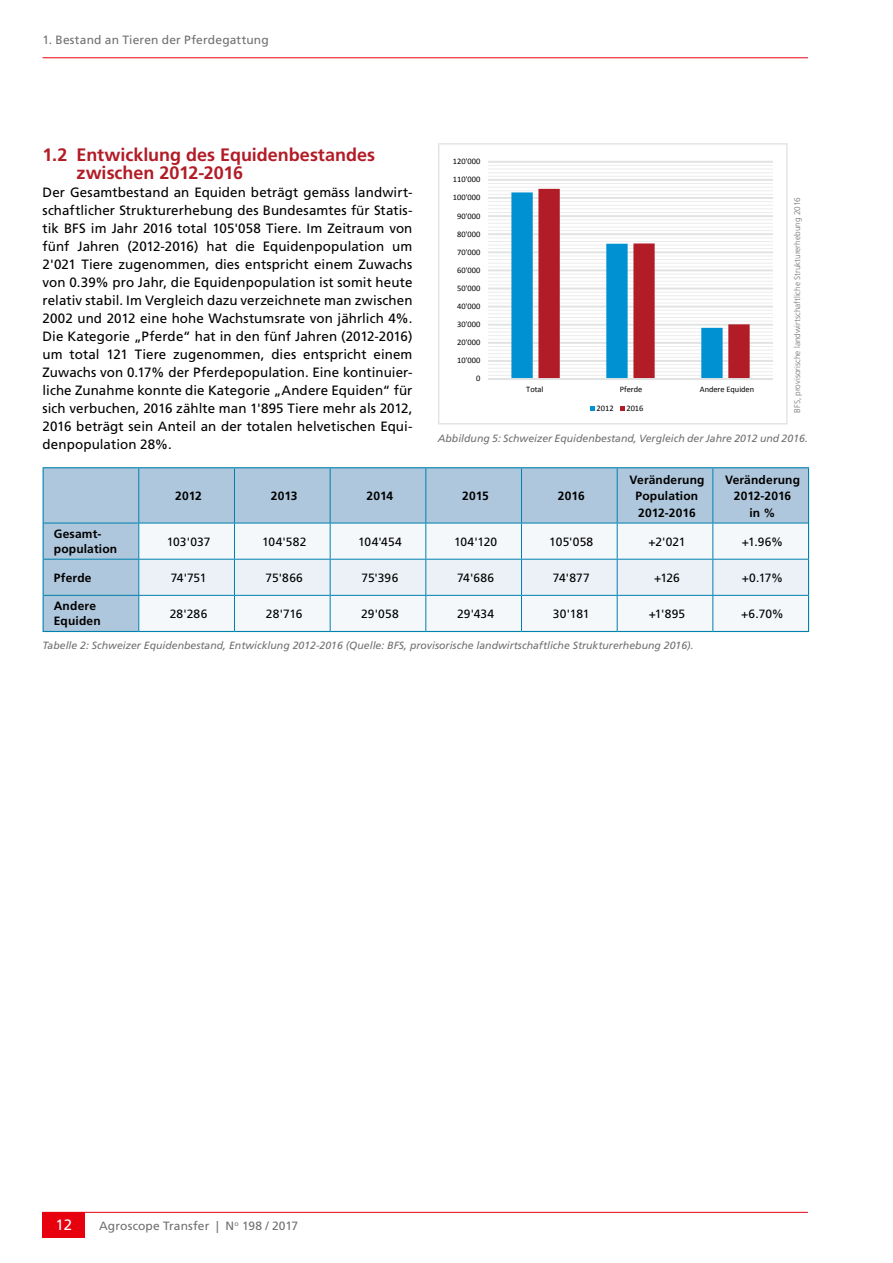
<style>
.page{position:relative;width:893px;height:1263px;background:#fff}
.page>*{position:absolute;margin:0;border:0;box-sizing:border-box;transform-origin:0 0}
.t1{font:700 18px/18px "Frutiger LT Std";color:#b21c27}
.t2{font:15px "Frutiger LT Std";color:#fff}
.t3{font:13.5px/18px "Frutiger LT Std";letter-spacing:.005em;color:#000;text-align:justify}
.t4{font:12px "Frutiger LT Std";letter-spacing:.01em;color:#000}
.t5{font:700 12px/16.5px "Frutiger LT Std";letter-spacing:.015em;color:#000;text-align:center}
.t6{font:12px "Frutiger LT Std";letter-spacing:.015em;color:#6f7070}
.t7{font:italic 10.5px "Frutiger LT Std";color:#6f7070}
.t8{font:8.4px "Calibri";color:#000}
.t9{font:300 8.25px "Frutiger LT Std";color:#6f7070}
</style>
<div class="page">
<hr style="left:42px;top:1212px;width:766px;height:1px;background:#e7000e">
<div style="left:43px;top:1212px;width:42px;height:25px;background:#e7000e"></div>
<hr style="left:43px;top:57px;width:765px;height:1px;background:#e7000e">
<svg style="left:44px;top:468px;width:764px;height:163px"></svg>
<hr style="left:43px;top:523px;width:1px;height:36px;background:#0080af">
<hr style="left:808px;top:523px;width:1px;height:36px;background:#0080af">
<hr style="left:43px;top:559px;width:1px;height:36px;background:#0080af">
<hr style="left:808px;top:559px;width:1px;height:36px;background:#0080af">
<hr style="left:43px;top:595px;width:1px;height:36px;background:#0080af">
<hr style="left:808px;top:595px;width:1px;height:36px;background:#0080af">
<hr style="left:43px;top:631px;width:96px;height:1px;background:#0080af">
<hr style="left:139px;top:631px;width:95px;height:1px;background:#0080af">
<hr style="left:234px;top:631px;width:96px;height:1px;background:#0080af">
<hr style="left:330px;top:631px;width:96px;height:1px;background:#0080af">
<hr style="left:426px;top:631px;width:95px;height:1px;background:#0080af">
<hr style="left:521px;top:631px;width:96px;height:1px;background:#0080af">
<hr style="left:617px;top:631px;width:96px;height:1px;background:#0080af">
<hr style="left:713px;top:631px;width:96px;height:1px;background:#0080af">
<hr style="left:138px;top:523px;width:1px;height:36px;background:#0080af">
<hr style="left:234px;top:523px;width:1px;height:36px;background:#0080af">
<hr style="left:330px;top:523px;width:1px;height:36px;background:#0080af">
<hr style="left:425px;top:523px;width:1px;height:36px;background:#0080af">
<hr style="left:521px;top:523px;width:1px;height:36px;background:#0080af">
<hr style="left:617px;top:523px;width:1px;height:36px;background:#0080af">
<hr style="left:712px;top:523px;width:1px;height:36px;background:#0080af">
<hr style="left:44px;top:559px;width:95px;height:1px;background:#0080af">
<hr style="left:139px;top:559px;width:95px;height:1px;background:#0080af">
<hr style="left:138px;top:560px;width:1px;height:35px;background:#0080af">
<hr style="left:234px;top:559px;width:96px;height:1px;background:#0080af">
<hr style="left:234px;top:560px;width:1px;height:35px;background:#0080af">
<hr style="left:330px;top:559px;width:96px;height:1px;background:#0080af">
<hr style="left:330px;top:560px;width:1px;height:35px;background:#0080af">
<hr style="left:426px;top:559px;width:95px;height:1px;background:#0080af">
<hr style="left:425px;top:560px;width:1px;height:35px;background:#0080af">
<hr style="left:521px;top:559px;width:96px;height:1px;background:#0080af">
<hr style="left:521px;top:560px;width:1px;height:35px;background:#0080af">
<hr style="left:617px;top:559px;width:96px;height:1px;background:#0080af">
<hr style="left:617px;top:560px;width:1px;height:35px;background:#0080af">
<hr style="left:713px;top:559px;width:95px;height:1px;background:#0080af">
<hr style="left:712px;top:560px;width:1px;height:35px;background:#0080af">
<hr style="left:44px;top:595px;width:95px;height:1px;background:#0080af">
<hr style="left:139px;top:595px;width:95px;height:1px;background:#0080af">
<hr style="left:138px;top:596px;width:1px;height:35px;background:#0080af">
<hr style="left:234px;top:595px;width:96px;height:1px;background:#0080af">
<hr style="left:234px;top:596px;width:1px;height:35px;background:#0080af">
<hr style="left:330px;top:595px;width:96px;height:1px;background:#0080af">
<hr style="left:330px;top:596px;width:1px;height:35px;background:#0080af">
<hr style="left:426px;top:595px;width:95px;height:1px;background:#0080af">
<hr style="left:425px;top:596px;width:1px;height:35px;background:#0080af">
<hr style="left:521px;top:595px;width:96px;height:1px;background:#0080af">
<hr style="left:521px;top:596px;width:1px;height:35px;background:#0080af">
<hr style="left:617px;top:595px;width:96px;height:1px;background:#0080af">
<hr style="left:617px;top:596px;width:1px;height:35px;background:#0080af">
<hr style="left:713px;top:595px;width:95px;height:1px;background:#0080af">
<hr style="left:712px;top:596px;width:1px;height:35px;background:#0080af">
<hr style="left:43px;top:467px;width:96px;height:1px;background:#0080af">
<hr style="left:43px;top:468px;width:1px;height:55px;background:#0080af">
<hr style="left:139px;top:467px;width:95px;height:1px;background:#0080af">
<hr style="left:234px;top:467px;width:96px;height:1px;background:#0080af">
<hr style="left:330px;top:467px;width:96px;height:1px;background:#0080af">
<hr style="left:426px;top:467px;width:95px;height:1px;background:#0080af">
<hr style="left:521px;top:467px;width:96px;height:1px;background:#0080af">
<hr style="left:617px;top:467px;width:96px;height:1px;background:#0080af">
<hr style="left:713px;top:467px;width:96px;height:1px;background:#0080af">
<hr style="left:808px;top:468px;width:1px;height:55px;background:#0080af">
<hr style="left:138px;top:468px;width:1px;height:55px;background:#0080af">
<hr style="left:234px;top:468px;width:1px;height:55px;background:#0080af">
<hr style="left:330px;top:468px;width:1px;height:55px;background:#0080af">
<hr style="left:425px;top:468px;width:1px;height:55px;background:#0080af">
<hr style="left:521px;top:468px;width:1px;height:55px;background:#0080af">
<hr style="left:617px;top:468px;width:1px;height:55px;background:#0080af">
<hr style="left:712px;top:468px;width:1px;height:55px;background:#0080af">
<hr style="left:44px;top:523px;width:95px;height:1px;background:#0080af">
<hr style="left:139px;top:523px;width:95px;height:1px;background:#0080af">
<hr style="left:234px;top:523px;width:96px;height:1px;background:#0080af">
<hr style="left:330px;top:523px;width:96px;height:1px;background:#0080af">
<hr style="left:426px;top:523px;width:95px;height:1px;background:#0080af">
<hr style="left:521px;top:523px;width:96px;height:1px;background:#0080af">
<hr style="left:617px;top:523px;width:96px;height:1px;background:#0080af">
<hr style="left:713px;top:523px;width:95px;height:1px;background:#0080af">
<svg style="left:438px;top:143px;width:350px;height:281px"></svg>
<p class="t6" style="left:43px;top:33px;width:228px">1. Bestand an Tieren der Pferdegattung</p>
<h1 class="t1" style="left:77px;top:146px;width:300px;text-indent:-34px">1.2 Entwicklung des Equidenbestandes zwischen 2012-2016</h1>
<p class="t3" style="left:43px;top:184px;width:371px">Der Gesamtbestand an Equiden beträgt gemäss landwirt&shy;schaftlicher Strukturerhebung des Bundesamtes für Statis&shy;tik BFS im Jahr 2016 total 105'058 Tiere. Im Zeitraum von fünf Jahren (2012-2016) hat die Equidenpopulation um 2'021 Tiere zugenommen, dies entspricht einem Zuwachs von 0.39% pro Jahr, die Equidenpopulation ist somit heute relativ stabil. Im Vergleich dazu verzeichnete man zwischen 2002 und 2012 eine hohe Wachstumsrate von jährlich 4%.<br>Die Kategorie „Pferde“ hat in den fünf Jahren (2012-2016) um total 121 Tiere zugenommen, dies entspricht einem Zuwachs von 0.17% der Pferdepopulation. Eine kontinuier&shy;liche Zunahme konnte die Kategorie „Andere Equiden“ für sich verbuchen, 2016 zählte man 1'895 Tiere mehr als 2012, 2016 beträgt sein Anteil an der totalen helvetischen Equi&shy;denpopulation 28%.</p>
<p class="t8" style="left:453px;top:156px;width:29px">120'000</p>
<p class="t8" style="left:453px;top:174px;width:29px">110'000</p>
<p class="t8" style="left:453px;top:192px;width:29px">100'000</p>
<p class="t9" style="left:793px;top:413px;width:217px;rotate:-90deg">BFS, provisorische landwirtschaftliche Strukturerhebung 2016</p>
<p class="t7" style="left:438px;top:432px;width:371px">Abbildung 5: Schweizer Equidenbestand, Vergleich der Jahre 2012 und 2016.</p>
<p class="t8" style="left:457px;top:210px;width:25px">90'000</p>
<p class="t8" style="left:457px;top:229px;width:25px">80'000</p>
<p class="t8" style="left:457px;top:247px;width:25px">70'000</p>
<p class="t8" style="left:457px;top:265px;width:25px">60'000</p>
<p class="t8" style="left:457px;top:283px;width:25px">50'000</p>
<p class="t8" style="left:457px;top:301px;width:25px">40'000</p>
<p class="t8" style="left:457px;top:319px;width:25px">30'000</p>
<p class="t8" style="left:457px;top:337px;width:25px">20'000</p>
<p class="t8" style="left:457px;top:355px;width:25px">10'000</p>
<p class="t8" style="left:476px;top:373px;width:6px">0</p>
<p class="t8" style="left:526px;top:384px;width:19px">Total</p>
<p class="t8" style="left:620px;top:384px;width:24px">Pferde</p>
<p class="t8" style="left:700px;top:384px;width:56px">Andere Equiden</p>
<p class="t8" style="left:597px;top:403px;width:19px">2012</p>
<p class="t8" style="left:626px;top:403px;width:19px">2016</p>
<p class="t5" style="left:175px;top:488px;width:28px">2012</p>
<p class="t5" style="left:271px;top:488px;width:28px">2013</p>
<p class="t5" style="left:367px;top:488px;width:28px">2014</p>
<p class="t5" style="left:462px;top:488px;width:28px">2015</p>
<p class="t5" style="left:558px;top:488px;width:28px">2016</p>
<p class="t5" style="left:629px;top:471px;width:77px">Veränderung<br>Population<br>2012-2016</p>
<p class="t5" style="left:725px;top:471px;width:77px">Veränderung<br>2012-2016<br>in %</p>
<p class="t5" style="left:54px;top:526px;width:65px;line-height:15px;text-align:left">Gesamt&shy;population</p>
<p class="t4" style="left:167px;top:534px;width:45px">103'037</p>
<p class="t4" style="left:262px;top:534px;width:46px">104'582</p>
<p class="t4" style="left:358px;top:534px;width:45px">104'454</p>
<p class="t4" style="left:454px;top:534px;width:45px">104'120</p>
<p class="t4" style="left:549px;top:534px;width:45px">105'058</p>
<p class="t4" style="left:648px;top:534px;width:39px">+2'021</p>
<p class="t4" style="left:742px;top:534px;width:43px">+1.96%</p>
<p class="t5" style="left:54px;top:569px;width:39px">Pferde</p>
<p class="t4" style="left:171px;top:570px;width:37px">74'751</p>
<p class="t4" style="left:266px;top:570px;width:39px">75'866</p>
<p class="t4" style="left:361px;top:570px;width:38px">75'396</p>
<p class="t4" style="left:457px;top:570px;width:39px">74'686</p>
<p class="t4" style="left:553px;top:570px;width:38px">74'877</p>
<p class="t4" style="left:654px;top:570px;width:27px">+126</p>
<p class="t4" style="left:742px;top:570px;width:43px">+0.17%</p>
<p class="t5" style="left:54px;top:599px;width:48px;line-height:15px;text-align:left">Andere<br>Equiden</p>
<p class="t4" style="left:170px;top:607px;width:39px">28'286</p>
<p class="t4" style="left:266px;top:607px;width:38px">28'716</p>
<p class="t4" style="left:361px;top:607px;width:39px">29'058</p>
<p class="t4" style="left:457px;top:607px;width:38px">29'434</p>
<p class="t4" style="left:553px;top:607px;width:38px">30'181</p>
<p class="t4" style="left:649px;top:607px;width:38px">+1'895</p>
<p class="t4" style="left:741px;top:607px;width:44px">+6.70%</p>
<p class="t7" style="left:43px;top:639px;width:652px">Tabelle 2: Schweizer Equidenbestand, Entwicklung 2012-2016 (Quelle: BFS, provisorische landwirtschaftliche Strukturerhebung 2016).</p>
<p class="t2" style="left:55px;top:1215px;width:18px">12</p>
<p class="t6" style="left:99px;top:1218px;width:200px">Agroscope Transfer | N<sup>o</sup> 198 / 2017</p>
</div>
